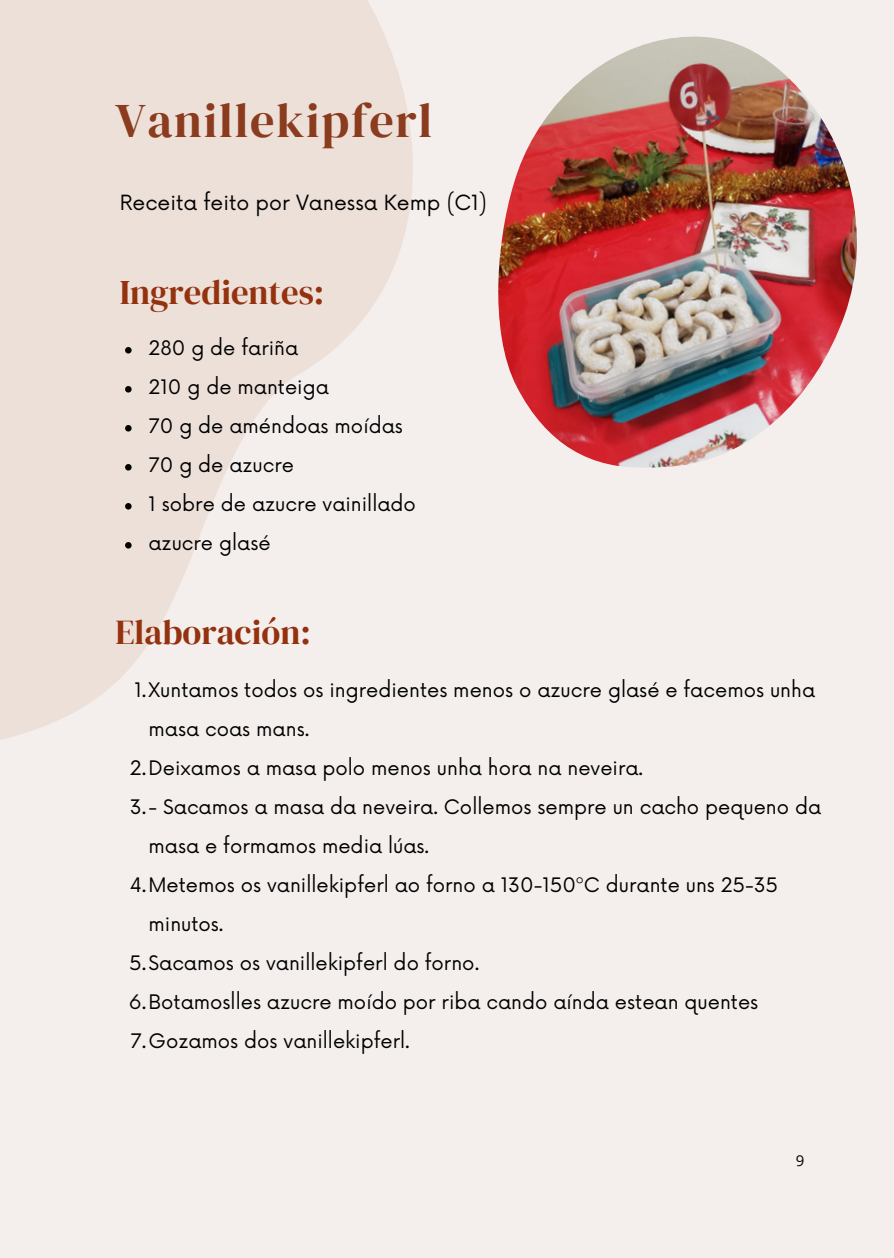
<style>
.page{position:relative;width:894px;height:1258px;background:#fff}
.page>*{position:absolute;margin:0;border:0;box-sizing:border-box;transform-origin:0 0}
.t1{font:48.3px "DM Serif Display";letter-spacing:.035em;color:#8b3b1e}
.t2{font:34.5px "DM Serif Display";color:#94310e}
.t3{font:20.4px "Now";color:#000}
.t4{font:19.5px/39px "Now";color:#000}
.t5{font:15px "Open Sans";color:#000}
</style>
<div class="page">
<div style="left:0;top:0;width:893px;height:1258px;background:#f4efed"></div>
<svg style="left:0;top:0;width:413px;height:740px;fill:#ede0d9"></svg>
<img style="left:498px;top:36px;width:359px;height:432px">
<svg style="left:125px;top:347px;width:6px;height:6px"></svg>
<svg style="left:125px;top:386px;width:6px;height:6px"></svg>
<svg style="left:125px;top:425px;width:6px;height:6px"></svg>
<svg style="left:125px;top:464px;width:6px;height:6px"></svg>
<svg style="left:125px;top:503px;width:6px;height:6px"></svg>
<svg style="left:125px;top:542px;width:6px;height:6px"></svg>
<p class="t1" style="left:115px;top:87px;width:318px">Vanillekipferl</p>
<p class="t3" style="left:120px;top:192px;width:368px">Receita feito por Vanessa Kemp (C1)</p>
<p class="t2" style="left:120px;top:268px;width:206px">Ingredientes:</p>
<p class="t4" style="left:148px;top:330px;width:151px">280 g de fariña</p>
<p class="t4" style="left:148px;top:369px;width:182px">210 g de manteiga</p>
<p class="t4" style="left:148px;top:408px;width:256px">70 g de améndoas moídas</p>
<p class="t4" style="left:148px;top:447px;width:147px">70 g de azucre</p>
<p class="t4" style="left:148px;top:486px;width:269px">1 sobre de azucre vainillado</p>
<p class="t4" style="left:148px;top:525px;width:124px">azucre glasé</p>
<p class="t2" style="left:115px;top:608px;width:197px">Elaboración:</p>
<h1 class="t4" style="left:148px;top:671px;width:668px;text-indent:-14px">1.Xuntamos todos os ingredientes menos o azucre glasé e facemos unha masa coas mans.</h1>
<h2 class="t4" style="left:130px;top:749px;width:514px">2.Deixamos a masa polo menos unha hora na neveira.</h2>
<h2 class="t4" style="left:148px;top:788px;width:674px;text-indent:-19px">3.- Sacamos a masa da neveira. Collemos sempre un cacho pequeno da masa e formamos media lúas.</h2>
<p class="t4" style="left:148px;top:866px;width:631px;text-indent:-19px">4.Metemos os vanillekipferl ao forno a 130-150ºC durante uns 25-35 minutos.</p>
<p class="t4" style="left:130px;top:944px;width:351px">5.Sacamos os vanillekipferl do forno.</p>
<p class="t4" style="left:129px;top:983px;width:630px">6.Botamoslles azucre moído por riba cando aínda estean quentes</p>
<p class="t4" style="left:130px;top:1022px;width:281px">7.Gozamos dos vanillekipferl.</p>
<p class="t5" style="left:795px;top:1150px;width:10px">9</p>
</div>
